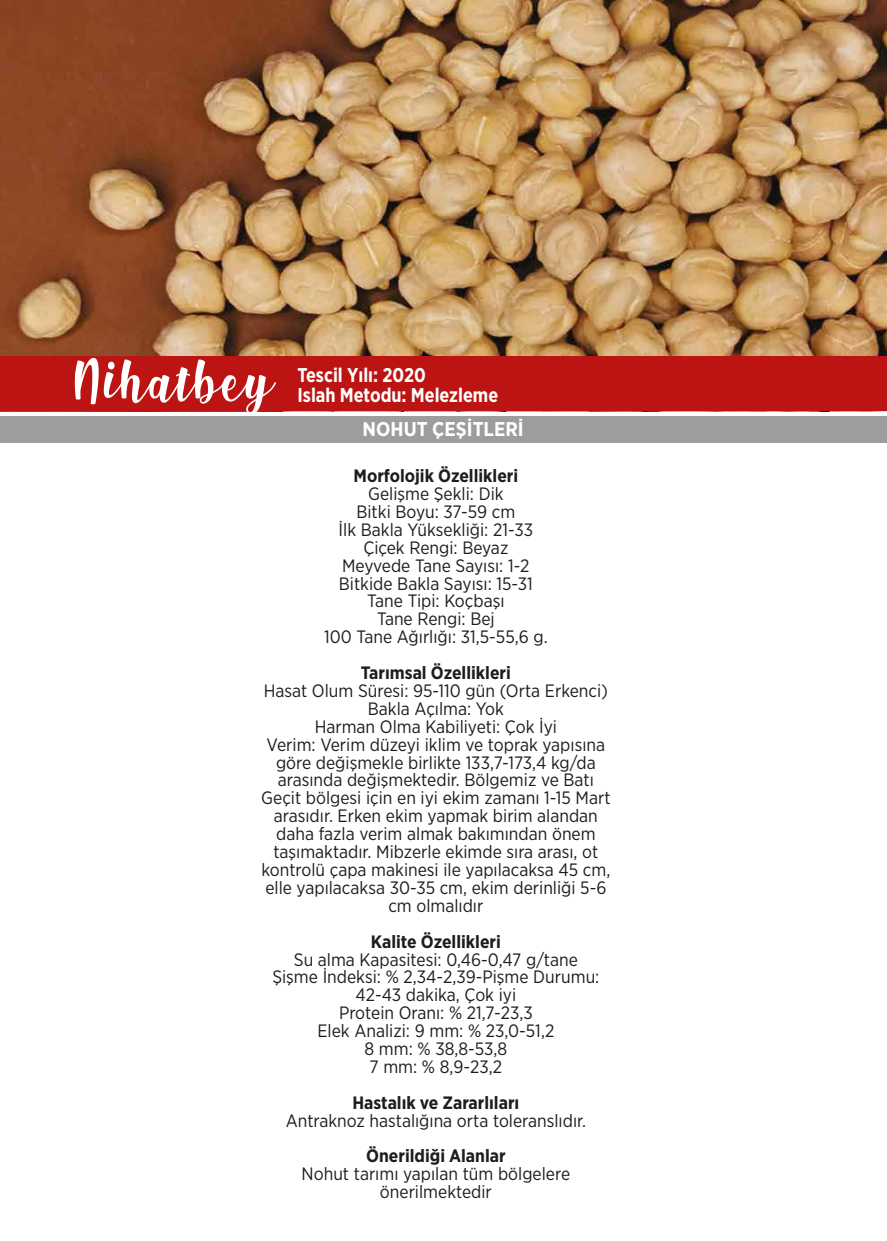
<style>
.page{position:relative;width:887px;height:1241px;background:#fff}
.page>*{position:absolute;margin:0;border:0;box-sizing:border-box;transform-origin:0 0}
.t1{font:51.75px "Shink";color:#fff}
.t2{font:700 19.88px/19.9px "Gotham Narrow";color:#fff;scale:.93 1}
.t3{font:700 19.88px "Gotham Narrow";color:#fff}
.t4{font:17.88px/17.9px "Gotham Narrow";color:#1d1d1b;text-align:center}
.t5{font:700 17.88px "Gotham Narrow";color:#1d1d1b}
</style>
<div class="page">
<img style="left:0;top:0;width:886px;height:412px">
<div style="left:0;top:356px;width:886px;height:55px;background:#bc1413"></div>
<div style="left:0;top:416px;width:886px;height:27px;background:#9d9d9c"></div>
<h1 class="t1" style="left:72px;top:351px;width:204px">Nihatbey</h1>
<p class="t2" style="left:297px;top:364px;width:217px">Tescil Yılı: 2020<br>Islah Metodu: Melezleme</p>
<p class="t3" style="left:362px;top:416px;width:163px">NOHUT ÇEŞİTLERİ</p>
<p class="t5" style="left:353px;top:464px;width:166px">Morfolojik Özellikleri</p>
<p class="t4" style="left:324px;top:484px;width:225px">Gelişme Şekli: Dik<br>Bitki Boyu: 37-59 cm<br>İlk Bakla Yüksekliği: 21-33<br>Çiçek Rengi: Beyaz<br>Meyvede Tane Sayısı: 1-2<br>Bitkide Bakla Sayısı: 15-31<br>Tane Tipi: Koçbaşı<br>Tane Rengi: Bej<br>100 Tane Ağırlığı: 31,5-55,6 g.</p>
<p class="t5" style="left:361px;top:661px;width:151px">Tarımsal Özellikleri</p>
<p class="t4" style="left:261px;top:681px;width:351px">Hasat Olum Süresi: 95-110 gün (Orta Erkenci)<br>Bakla Açılma: Yok<br>Harman Olma Kabiliyeti: Çok İyi<br>Verim: Verim düzeyi iklim ve toprak yapısına göre değişmekle birlikte 133,7-173,4 kg/da arasında değişmektedir. Bölgemiz ve Batı Geçit bölgesi için en iyi ekim zamanı 1-15 Mart arasıdır. Erken ekim yapmak birim alandan daha fazla verim almak bakımından önem taşımaktadır. Mibzerle ekimde sıra arası, ot kontrolü çapa makinesi ile yapılacaksa 45 cm, elle yapılacaksa 30-35 cm, ekim derinliği 5-6 cm olmalıdır</p>
<p class="t5" style="left:371px;top:929px;width:131px">Kalite Özellikleri</p>
<p class="t4" style="left:272px;top:949px;width:328px">Su alma Kapasitesi: 0,46-0,47 g/tane<br>Şişme İndeksi: % 2,34-2,39-Pişme Durumu:<br>42-43 dakika, Çok iyi<br>Protein Oranı: % 21,7-23,3<br>Elek Analizi: 9 mm: % 23,0-51,2<br>8 mm: % 38,8-53,8<br>7 mm: % 8,9-23,2</p>
<p class="t5" style="left:352px;top:1090px;width:168px">Hastalık ve Zararlıları</p>
<p class="t4" style="left:285px;top:1110px;width:302px">Antraknoz hastalığına orta toleranslıdır.</p>
<p class="t5" style="left:366px;top:1144px;width:141px">Önerildiği Alanlar</p>
<p class="t4" style="left:301px;top:1164px;width:270px">Nohut tarımı yapılan tüm bölgelere önerilmektedir</p>
</div>
